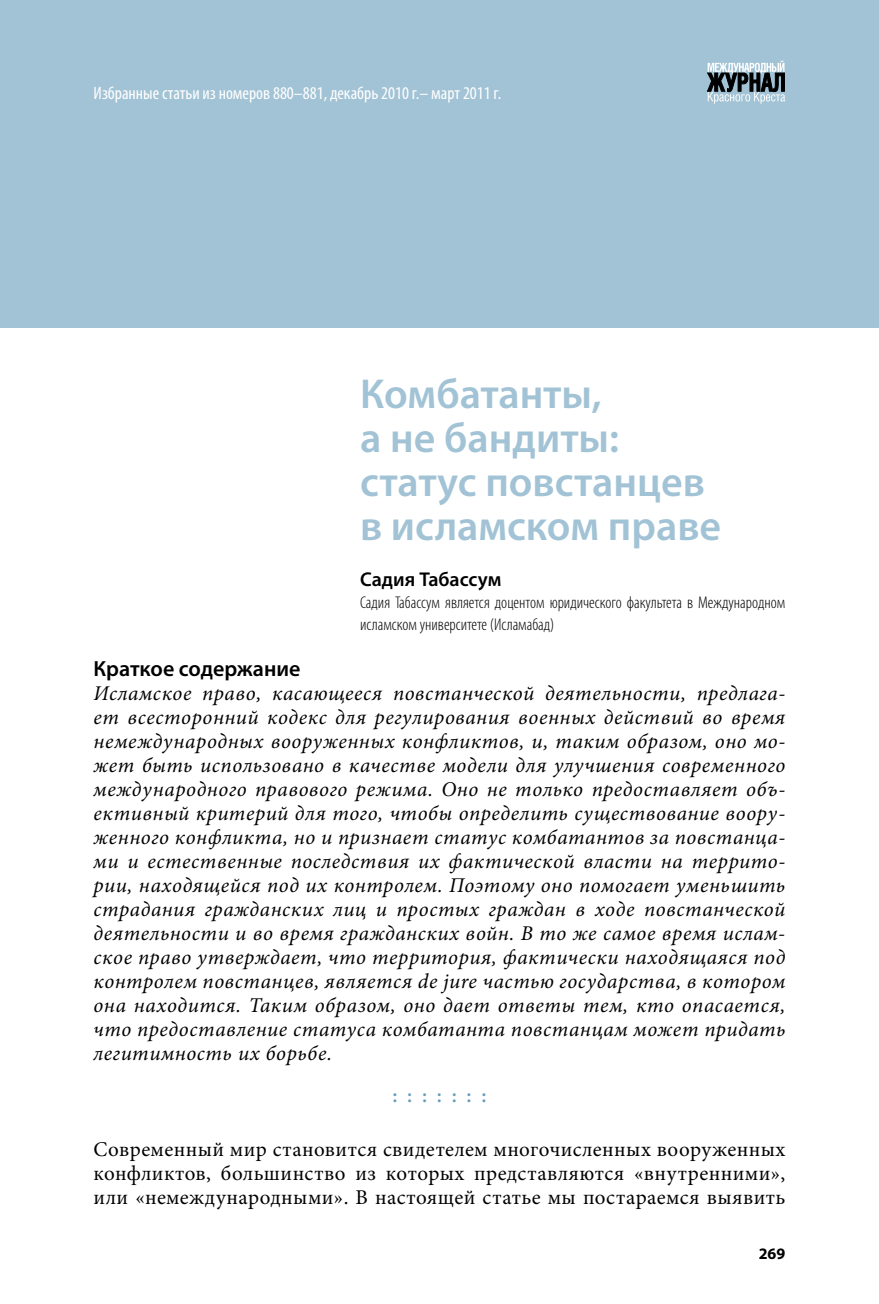
<style>
.page{position:relative;width:879px;height:1304px;background:#fff}
.page>*{position:absolute;margin:0;border:0;box-sizing:border-box;transform-origin:0 0}
.t1{font:600 42px/44px "Myriad Pro";color:#a2c3d5}
.t2{font:600 22px "Myriad Pro";color:#000}
.t3{font:italic 21px/24px "Minion Pro";letter-spacing:.03em;color:#000;text-align:justify}
.t4{font:21px/24px "Minion Pro";letter-spacing:.02em;color:#000;text-align:justify}
.t5{font:600 21px "Minion Pro";color:#649cb9}
.t6{font:600 20px "Myriad Pro";color:#000}
.t7{font:condensed 18px "Myriad Pro";color:#fff}
.t8{font:300 condensed 17px/22px "Myriad Pro";color:#000}
.t9{font:700 16px "Myriad Pro";color:#000}
</style>
<div class="page">
<div style="left:0;top:0;width:879px;height:328px;background:#a2c3d5"></div>
<svg style="left:707px;top:60px;width:78px;height:44px"></svg>
<p class="t7" style="left:94px;top:82px;width:409px">Избранные статьи из номеров 880–881, декабрь 2010 г.– март 2011 г.</p>
<h1 class="t1" style="left:360px;top:370px;width:363px">Комбатанты,<br>а не бандиты: статус повстанцев в исламском праве</h1>
<p class="t6" style="left:360px;top:566px;width:143px">Садия Табассум</p>
<p class="t8" style="left:360px;top:591px;width:427px">Садия Табассум является доцентом юридического факультета в Международном исламском университете (Исламабад)</p>
<p class="t2" style="left:94px;top:654px;width:208px">Краткое содержание</p>
<p class="t3" style="left:94px;top:681px;width:693px">Исламское право, касающееся повстанческой деятельности, предлага&shy;ет всесторонний кодекс для регулирования военных действий во время немеждународных вооруженных конфликтов, и, таким образом, оно мо&shy;жет быть использовано в качестве модели для улучшения современного международного правового режима. Оно не только предоставляет объ&shy;ективный критерий для того, чтобы определить существование воору&shy;женного конфликта, но и признает статус комбатантов за повстанца&shy;ми и естественные последствия их фактической власти на террито&shy;рии, находящейся под их контролем. Поэтому оно помогает уменьшить страдания гражданских лиц и простых граждан в ходе повстанческой деятельности и во время гражданских войн. В то же самое время ислам&shy;ское право утверждает, что территория, фактически находящаяся под контролем повстанцев, является de jure частью государства, в котором она находится. Таким образом, оно дает ответы тем, кто опасается, что предоставление статуса комбатанта повстанцам может придать легитимность их борьбе.</p>
<p class="t5" style="left:392px;top:1080px;width:96px">: : : : : : :</p>
<p class="t4" style="left:94px;top:1137px;width:693px">Современный мир становится свидетелем многочисленных вооруженных конфликтов, большинство из которых представляются «внутренними», или «немеждународными». В настоящей статье мы постараемся выявить</p>
<p class="t9" style="left:759px;top:1243px;width:28px">269</p>
</div>
